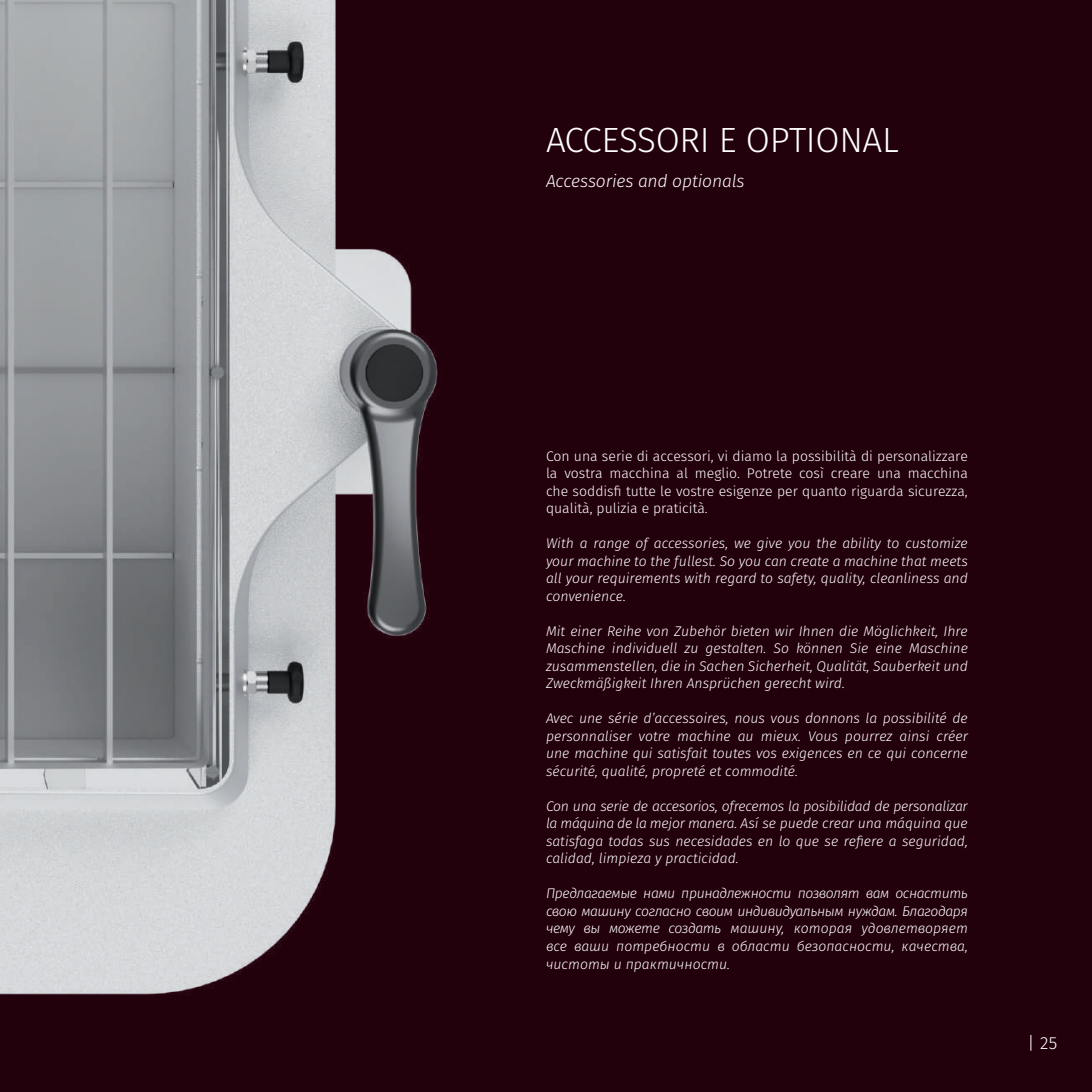
<style>
.page{position:relative;width:1092px;height:1092px;background:#fff}
.page>*{position:absolute;margin:0;border:0;box-sizing:border-box;transform-origin:0 0}
.t1{font:300 35px "Fira Sans";letter-spacing:-.01em;color:#fff}
.t2{font:italic 300 17.5px "Fira Sans";letter-spacing:-.01em;color:#fff}
.t3{font:300 17.5px "Fira Sans";color:#fff}
.t4{font:italic 300 14px/17.5px "Fira Sans";color:#fff;text-align:justify}
.t5{font:300 14px/17.5px "Fira Sans";color:#fff;text-align:justify}
</style>
<div class="page">
<img style="left:0;top:0;width:1091px;height:1091px">
<h1 class="t1" style="left:546px;top:114px;width:354px">ACCESSORI E OPTIONAL</h1>
<p class="t2" style="left:546px;top:168px;width:200px">Accessories and optionals</p>
<p class="t5" style="left:546px;top:447px;width:423px">Con una serie di accessori, vi diamo la possibilità di personalizzare la vostra macchina al meglio. Potrete così creare una macchina che soddisfi tutte le vostre esigenze per quanto riguarda sicurezza, qualità, pulizia e praticità.</p>
<p class="t4" style="left:546px;top:534px;width:423px">With a range of accessories, we give you the ability to customize your machine to the fullest. So you can create a machine that meets all your requirements with regard to safety, quality, cleanliness and convenience.</p>
<p class="t4" style="left:546px;top:622px;width:423px">Mit einer Reihe von Zubehör bieten wir Ihnen die Möglichkeit, Ihre Maschine individuell zu gestalten. So können Sie eine Maschine zusammenstellen, die in Sachen Sicherheit, Qualität, Sauberkeit und Zweckmäßigkeit Ihren Ansprüchen gerecht wird.</p>
<p class="t4" style="left:546px;top:709px;width:423px">Avec une série d’accessoires, nous vous donnons la possibilité de personnaliser votre machine au mieux. Vous pourrez ainsi créer une machine qui satisfait toutes vos exigences en ce qui concerne sécurité, qualité, propreté et commodité.</p>
<p class="t4" style="left:546px;top:797px;width:423px">Con una serie de accesorios, ofrecemos la posibilidad de personalizar la máquina de la mejor manera. Así se puede crear una máquina que satisfaga todas sus necesidades en lo que se refiere a seguridad, calidad, limpieza y practicidad.</p>
<p class="t4" style="left:546px;top:884px;width:423px">Предлагаемые нами принадлежности позволят вам оснастить свою машину согласно своим индивидуальным нуждам. Благодаря чему вы можете создать машину, которая удовлетворяет все ваши потребности в области безопасности, качества, чистоты и практичности.</p>
<p class="t3" style="left:1027px;top:1030px;width:31px">| 25</p>
</div>
